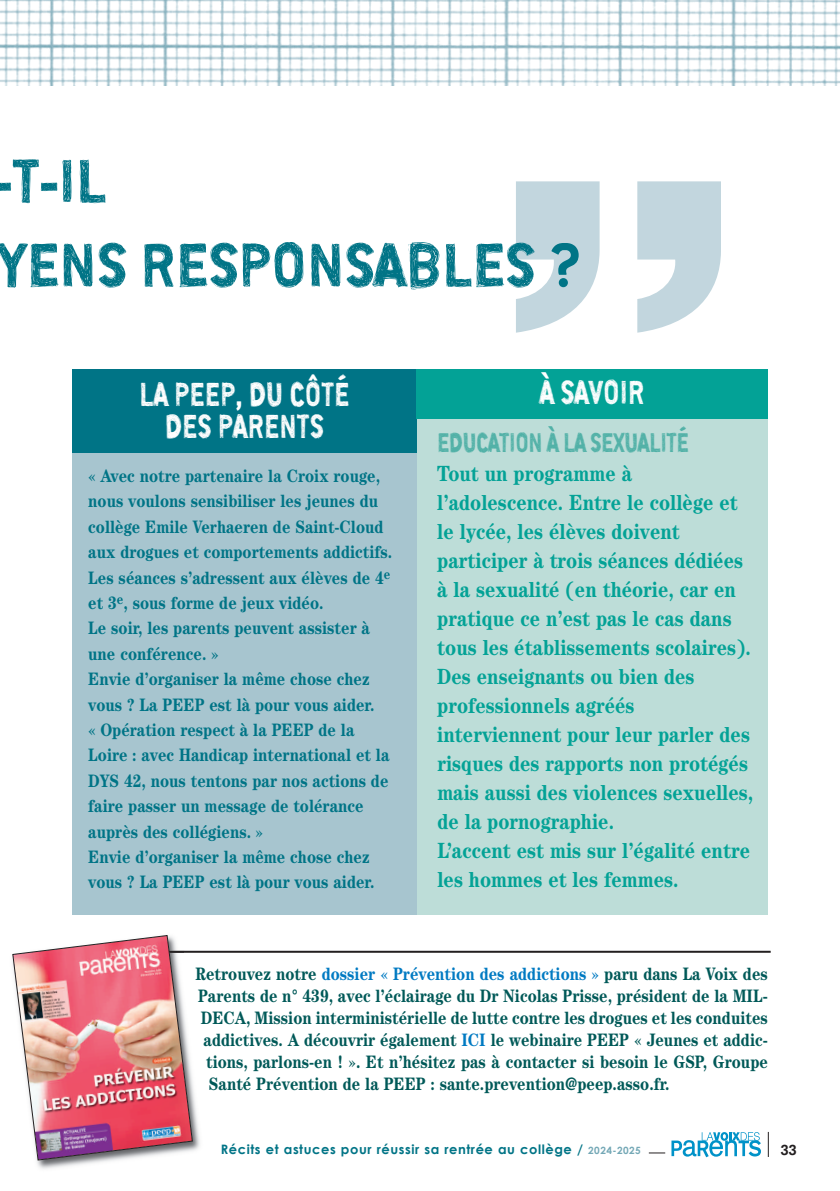
<style>
.page{position:relative;width:840px;height:1191px;background:#fff}
.page>*{position:absolute;margin:0;border:0;box-sizing:border-box;transform-origin:0 0}
.t1{font:800 420px "Helvetica Neue LT Pro";color:#c2d6de;scale:1.25 1}
.t2{font:700 68px/84px "FBF";color:#007486}
.t3{font:700 37px/32px "FBF";letter-spacing:.005em;color:#fff;text-align:center;scale:.85 1}
.t4{font:700 30px "FBF";letter-spacing:-.01em;color:#51b1a7;scale:.85 1}
.t5{font:700 22px/29px "Century";color:#03a296;scale:.85 1}
.t6{font:700 18px/25.4px "Century";color:#007486;scale:.85 1}
.t7{font:700 18px "Century";color:#005958;scale:.85 1}
.t8{font:700 18px "Century";color:#007ac2;scale:.85 1}
.t9{font:15px "Mono Alphabet";color:#231f20}
.t10{font:700 13px "Century Gothic";letter-spacing:.045em;color:#007486}
.s1{color:#005958}
.s2{color:#007ac2}
.s3{font-size:10px;color:#74a8b6}
</style>
<div class="page">
<img style="left:0;top:0;width:839px;height:85px">
<div style="left:416px;top:370px;width:351px;height:544px;background:#bdddd8"></div>
<div style="left:72px;top:384px;width:344px;height:530px;background:#a7c5cf"></div>
<div style="left:72px;top:369px;width:344px;height:84px;background:#007486"></div>
<div style="left:416px;top:369px;width:351px;height:49px;background:#03a296"></div>
<hr style="left:72px;top:950px;width:698px;height:2px;background:#231f20">
<img style="left:12px;top:950px;width:197px;height:219px">
<img style="left:13px;top:935px;width:179px;height:225px">
<svg style="left:671px;top:1132px;width:89px;height:25px"></svg>
<svg style="left:648px;top:1152px;width:16px;height:1px"></svg>
<svg style="left:767px;top:1132px;width:1px;height:25px"></svg>
<h2 class="t2" style="left:-7px;top:138px;width:590px">-T-IL<br>YENS RESPONSABLES ?</h2>
<h1 class="t1" style="left:487px;top:181px;width:211px">”</h1>
<h3 class="t3" style="left:139px;top:377px;width:248px">LA PEEP, DU CÔTÉ<br>DES PARENTS</h3>
<h3 class="t3" style="left:539px;top:376px;width:124px">À SAVOIR</h3>
<h3 class="t4" style="left:437px;top:425px;width:297px">EDUCATION À LA SEXUALITÉ</h3>
<p class="t5" style="left:437px;top:461px;width:373px">Tout un programme à l’adolescence. Entre le collège et le lycée, les élèves doivent participer à trois séances dédiées à la sexualité (en théorie, car en pratique ce n’est pas le cas dans tous les établissements scolaires).<br>Des enseignants ou bien des professionnels agréés interviennent pour leur parler des risques des rapports non protégés mais aussi des violences sexuelles, de la pornographie.<br>L’accent est mis sur l’égalité entre les hommes et les femmes.</p>
<p class="t6" style="left:88px;top:464px;width:359px">« Avec notre partenaire la Croix rouge, nous voulons sensibiliser les jeunes du collège Emile Verhaeren de Saint-Cloud aux drogues et comportements addictifs.<br>Les séances s’adressent aux élèves de 4<sup>e </sup>et 3<sup>e</sup>, sous forme de jeux vidéo.<br>Le soir, les parents peuvent assister à une conférence. »<br>Envie d’organiser la même chose chez vous ? La PEEP est là pour vous aider.<br>« Opération respect à la PEEP de la Loire : avec Handicap international et la DYS 42, nous tentons par nos actions de faire passer un message de tolérance auprès des collégiens. »<br>Envie d’organiser la même chose chez vous ? La PEEP est là pour vous aider.</p>
<p class="t8" style="left:195px;top:968px;width:674px"><span class="s1">Retrouvez notre</span> dossier « Prévention des addictions » <span class="s1">paru dans La Voix des</span></p>
<p class="t7" style="left:198px;top:990px;width:671px">Parents de n° 439, avec l’éclairage du Dr Nicolas Prisse, président de la MIL-</p>
<p class="t7" style="left:201px;top:1012px;width:668px">DECA, Mission interministérielle de lutte contre les drogues et les conduites</p>
<p class="t7" style="left:203px;top:1034px;width:665px">addictives. A découvrir également <span class="s2">ICI</span> le webinaire PEEP « Jeunes et addic-</p>
<p class="t7" style="left:206px;top:1056px;width:662px">tions, parlons-en ! ». Et n’hésitez pas à contacter si besoin le GSP, Groupe</p>
<p class="t7" style="left:209px;top:1078px;width:543px">Santé Prévention de la PEEP : sante.prevention@peep.asso.fr.</p>
<p class="t10" style="left:221px;top:1140px;width:421px">Récits et astuces pour réussir sa rentrée au collège / <span class="s3">2024-2025</span></p>
<p class="t9" style="left:779px;top:1140px;width:18px">33</p>
</div>
